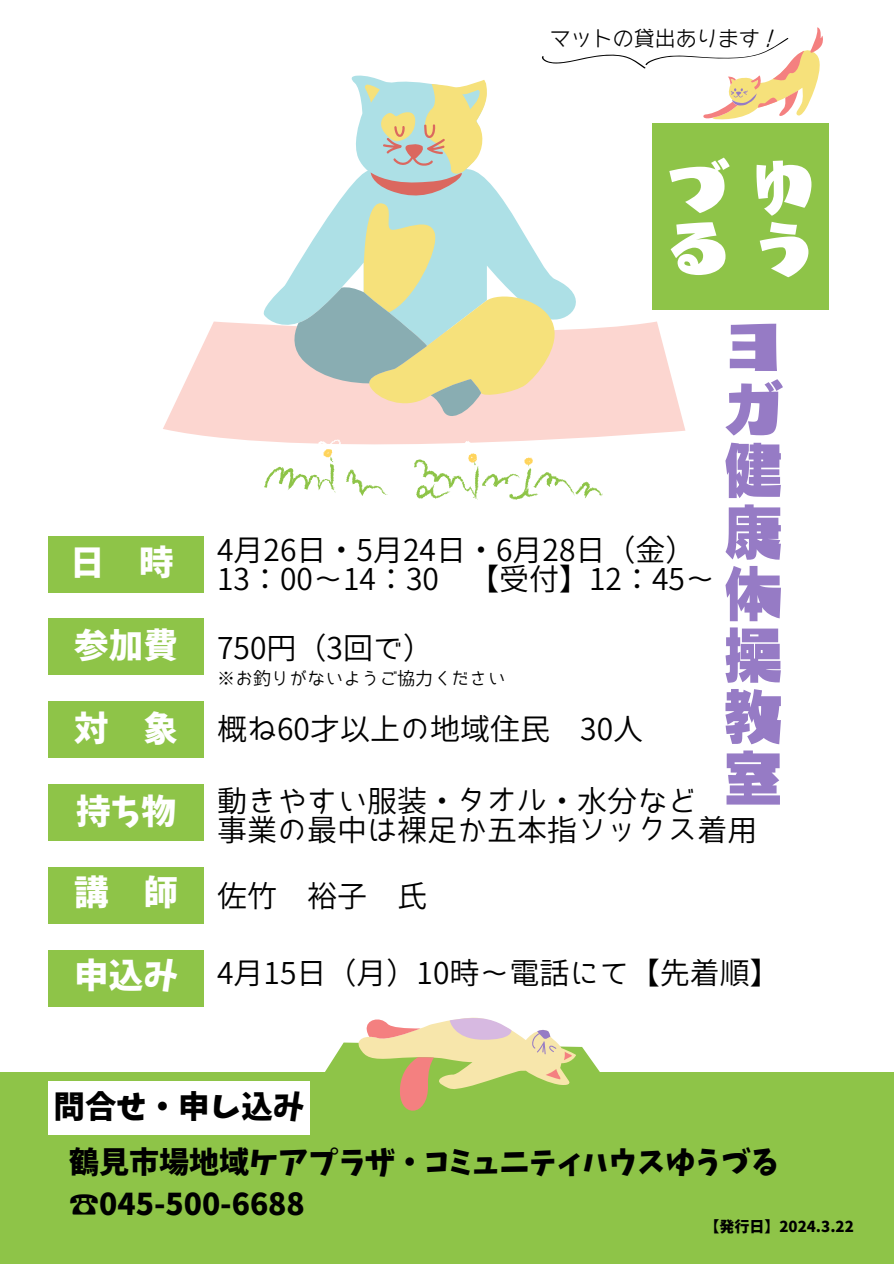
<style>
.page{position:relative;width:894px;height:1264px;background:#fff}
.page>*{position:absolute;margin:0;border:0;box-sizing:border-box;transform-origin:0 0}
.t1{font:61.5px/61.5px "Canva Rowdy Std EB";color:#967bc5;text-align:justify}
.t2{font:61.5px/61.3px "Canva Rowdy Std EB";color:#fff}
.t3{font:34.5px "Keifont";color:#fff}
.t4{font:31.5px "Keifont";color:#000}
.t5{font:30px/29.2px "Bokutachino Gothic 2";color:#000}
.t6{font:30px/41.7px "Keifont";color:#000}
.t7{font:21px "Canva Rodin Wanpaku Pro M";color:#000}
.t8{font:18px "Bokutachino Gothic 2";color:#000}
.t9{font:15px "Keifont";color:#000}
</style>
<div class="page">
<svg style="left:163px;top:321px;width:522px;height:120px;fill:#fcd6d0"></svg>
<svg style="left:260px;top:75px;width:332px;height:271px"></svg>
<svg style="left:363px;top:80px;width:200px;height:331px"></svg>
<svg style="left:370px;top:124px;width:92px;height:74px;background:#c6c5b2"></svg>
<svg style="left:292px;top:286px;width:189px;height:137px;background:#c4ccb5"></svg>
<svg style="left:264px;top:439px;width:338px;height:61px"></svg>
<div style="left:0;top:1072px;width:893px;height:191px;background:#8ec448"></div>
<svg style="left:325px;top:1017px;width:275px;height:93px"></svg>
<div style="left:48px;top:1081px;width:262px;height:53px;background:#fff"></div>
<div style="left:652px;top:123px;width:177px;height:186px;background:#8ec448"></div>
<div style="left:48px;top:535px;width:156px;height:57px;background:#8ec448"></div>
<div style="left:48px;top:618px;width:156px;height:57px;background:#8ec448"></div>
<div style="left:48px;top:701px;width:156px;height:57px;background:#8ec448"></div>
<div style="left:48px;top:784px;width:156px;height:57px;background:#8ec448"></div>
<div style="left:48px;top:867px;width:156px;height:57px;background:#8ec448"></div>
<div style="left:48px;top:950px;width:156px;height:56px;background:#8ec448"></div>
<svg style="left:541px;top:27px;width:282px;height:100px"></svg>
<h2 class="t7" style="left:549px;top:27px;width:232px">マットの貸出あります！</h2>
<p class="t3" style="left:70px;top:545px;width:105px">日 時</p>
<p class="t3" style="left:74px;top:628px;width:105px">参加費</p>
<p class="t3" style="left:74px;top:711px;width:105px">対 象</p>
<h1 class="t3" style="left:76px;top:794px;width:101px">持ち物</h1>
<h1 class="t3" style="left:74px;top:875px;width:105px">講 師</h1>
<p class="t3" style="left:74px;top:958px;width:105px">申込み</p>
<h4 class="t2" style="left:667px;top:156px;width:148px">づゆるう</h4>
<h3 class="t1" style="left:722px;top:316px;width:63px">ヨガ健康体操教室</h3>
<h5 class="t5" style="left:217px;top:535px;width:492px">4月26日・5月24日・6月28日（金）<br>13：00～ 14：30 【受付】12：45～</h5>
<h2 class="t5" style="left:217px;top:633px;width:217px">750円（3回で）</h2>
<h3 class="t8" style="left:217px;top:668px;width:290px">※お釣りがないようご協力ください</h3>
<h3 class="t5" style="left:217px;top:714px;width:425px">概ね60才以上の地域住民 30人</h3>
<h2 class="t5" style="left:217px;top:786px;width:537px">動きやすい服装・タオル・水分など<br>事業の最中は裸足か五本指ソックス着用</h2>
<h3 class="t5" style="left:217px;top:881px;width:208px">佐竹 裕子 氏</h3>
<h2 class="t5" style="left:217px;top:957px;width:564px">4月 15日（月）10時～電話にて【先着順】</h2>
<h3 class="t4" style="left:54px;top:1091px;width:252px">問合せ・申し込み</h3>
<h2 class="t6" style="left:69px;top:1141px;width:710px">鶴見市場地域ケアプラザ・コミュニティハウスゆうづる☎045-500-6688</h2>
<h2 class="t9" style="left:704px;top:1219px;width:151px">【発行日】2024.3.22</h2>
</div>
